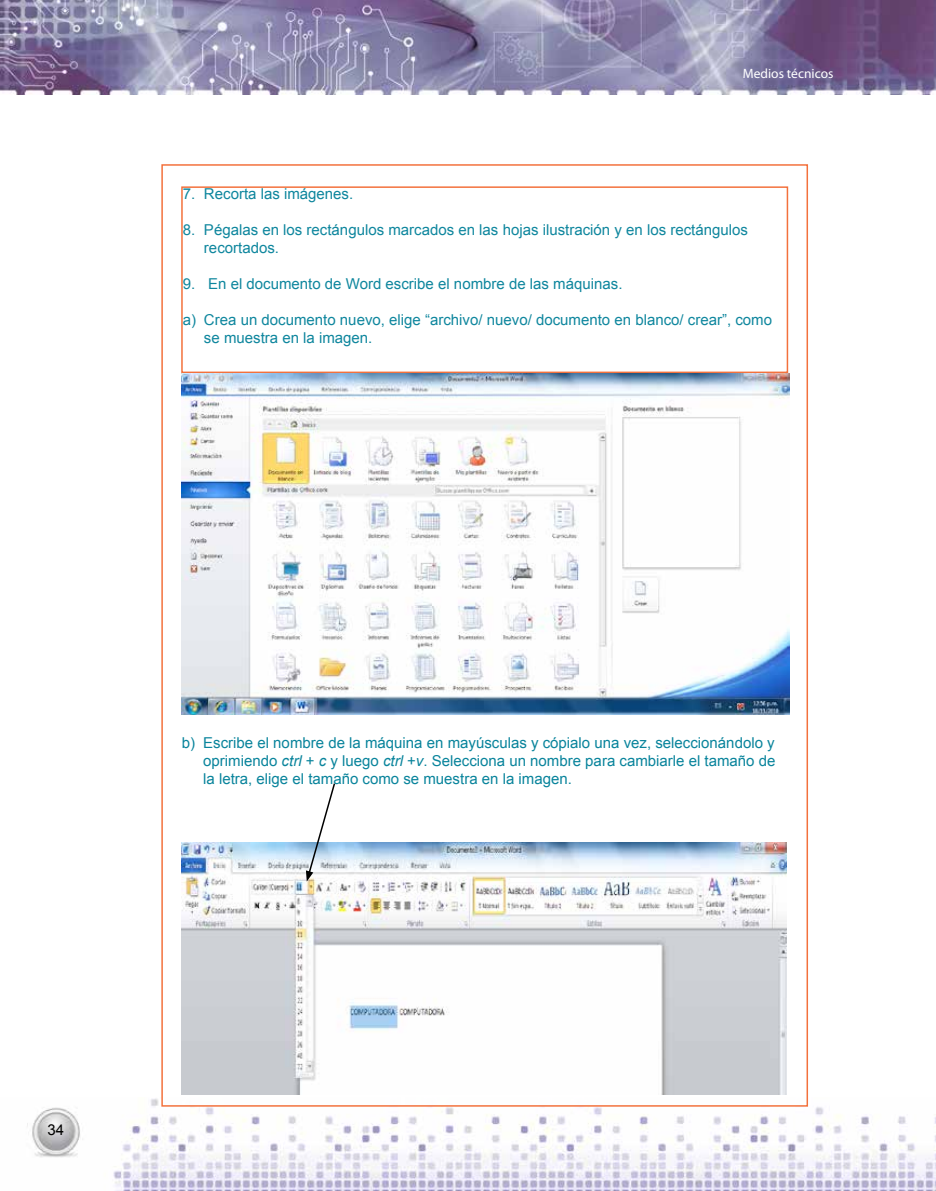
<style>
.page{position:relative;width:936px;height:1191px;background:#fff}
.page>*{position:absolute;margin:0;border:0;box-sizing:border-box;transform-origin:0 0}
.t1{font:15px/18px "Arial";color:#09849c}
.t2{font:15px "Arial";color:#000}
.t3{font:13.5px "Myriad Pro";color:#fff}
.s1{font-style:italic}
</style>
<div class="page">
<img style="left:0;top:0;width:935px;height:94px">
<img style="left:27px;top:1098px;width:908px;height:93px">
<div style="left:161px;top:164px;width:647px;height:942px;background:#fff;border:2px solid #f36e38"></div>
<div style="left:181px;top:186px;width:607px;height:187px;border:2px solid #f36e38"></div>
<img style="left:182px;top:373px;width:607px;height:342px">
<img style="left:182px;top:842px;width:604px;height:252px">
<svg style="left:306px;top:783px;width:30px;height:98px"></svg>
<p class="t3" style="left:742px;top:65px;width:92px">Medios técnicos</p>
<p class="t1" style="left:183px;top:185px;width:172px">7. Recorta las imágenes.</p>
<p class="t1" style="left:204px;top:221px;width:545px;text-indent:-21px">8. Pégalas en los rectángulos marcados en las hojas ilustración y en los rectángulos recortados.</p>
<p class="t1" style="left:183px;top:275px;width:441px">9. En el documento de Word escribe el nombre de las máquinas.</p>
<p class="t1" style="left:204px;top:311px;width:569px;text-indent:-21px">a) Crea un documento nuevo, elige “archivo/ nuevo/ documento en blanco/ crear”, como se muestra en la imagen.</p>
<p class="t1" style="left:203px;top:733px;width:573px;text-align:justify;text-indent:-21px">b) Escribe el nombre de la máquina en mayúsculas y cópialo una vez, seleccionándolo y oprimiendo <span class="s1">ctrl</span> + <span class="s1">c</span> y luego <span class="s1">ctrl</span> +<span class="s1">v</span>. Selecciona un nombre para cambiarle el tamaño de la letra, elige el tamaño como se muestra en la imagen.</p>
<p class="t2" style="left:48px;top:1119px;width:18px">34</p>
</div>
